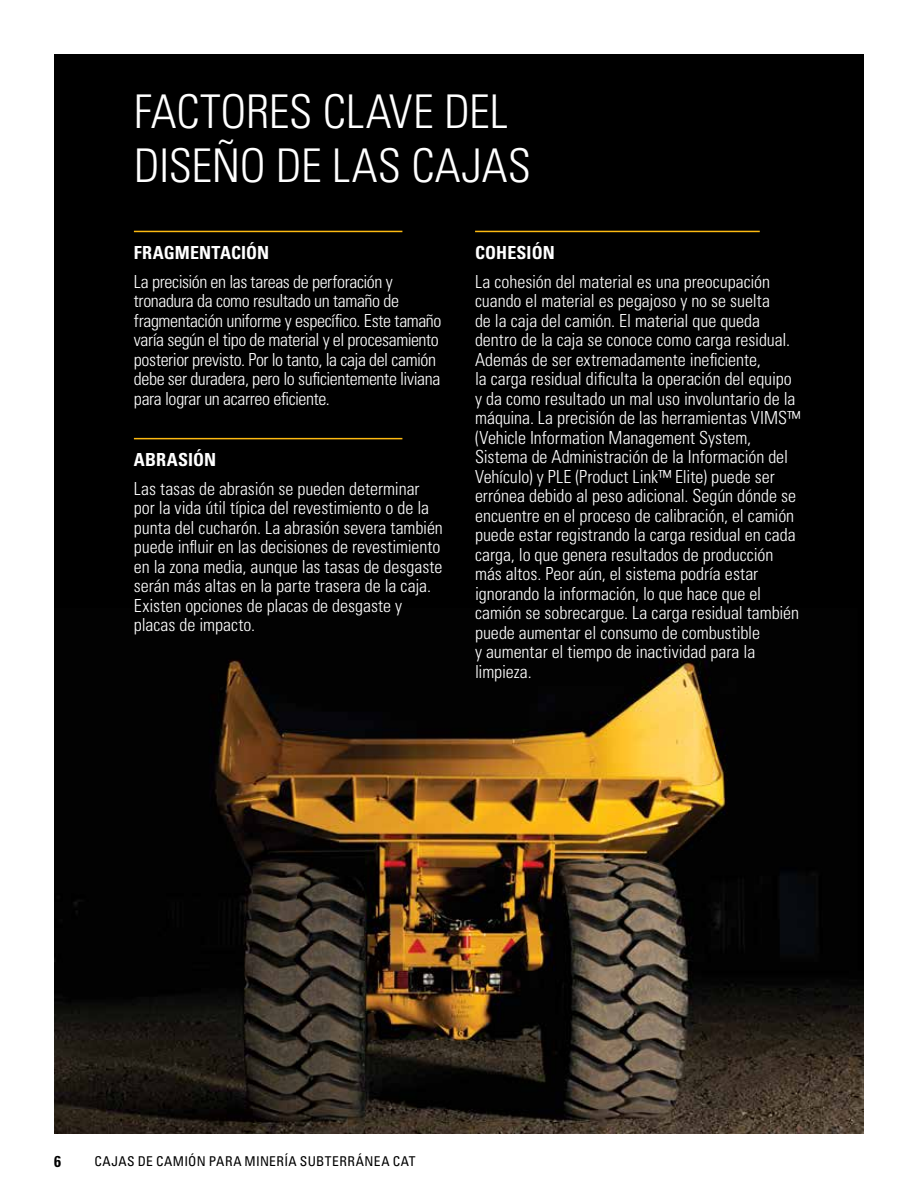
<style>
.page{position:relative;width:918px;height:1188px;background:#fff}
.page>*{position:absolute;margin:0;border:0;box-sizing:border-box;transform-origin:0 0}
.t1{font:300 condensed 46.5px/53.7px "Univers LT Std";letter-spacing:-.005em;color:#fff}
.t2{font:300 condensed 18px/19.5px "Univers LT Std";letter-spacing:-.005em;color:#fff}
.t3{font:700 condensed 18px "Univers LT Std";color:#fff}
.t4{font:700 condensed 15.75px "Univers LT Std";color:#000}
.t5{font:condensed 13.5px "Univers LT Std";letter-spacing:.035em;color:#000}
</style>
<div class="page">
<div style="left:54px;top:54px;width:810px;height:1080px;background:#000"></div>
<img style="left:54px;top:660px;width:810px;height:474px">
<hr style="left:475px;top:231px;width:285px;height:1px;background:#fdba12">
<hr style="left:134px;top:438px;width:268px;height:1px;background:#fdba12">
<hr style="left:134px;top:231px;width:268px;height:1px;background:#fdba12">
<h1 class="t1" style="left:134px;top:85px;width:399px">FACTORES CLAVE DEL<br>DISEÑO DE LAS CAJAS</h1>
<p class="t3" style="left:134px;top:242px;width:137px">FRAGMENTACIÓN</p>
<p class="t2" style="left:134px;top:272px;width:309px">La precisión en las tareas de perforación y tronadura da como resultado un tamaño de fragmentación uniforme y específico. Este tamaño varía según el tipo de material y el procesamiento posterior previsto. Por lo tanto, la caja del camión debe ser duradera, pero lo suficientemente liviana para lograr un acarreo eficiente.</p>
<p class="t3" style="left:134px;top:449px;width:84px">ABRASIÓN</p>
<p class="t2" style="left:134px;top:479px;width:311px">Las tasas de abrasión se pueden determinar por la vida útil típica del revestimiento o de la punta del cucharón. La abrasión severa también puede influir en las decisiones de revestimiento en la zona media, aunque las tasas de desgaste serán más altas en la parte trasera de la caja.<br>Existen opciones de placas de desgaste y placas de impacto.</p>
<p class="t3" style="left:475px;top:242px;width:81px">COHESIÓN</p>
<p class="t2" style="left:475px;top:272px;width:327px">La cohesión del material es una preocupación cuando el material es pegajoso y no se suelta<br>de la caja del camión. El material que queda dentro de la caja se conoce como carga residual.<br>Además de ser extremadamente ineficiente,<br>la carga residual dificulta la operación del equipo y da como resultado un mal uso involuntario de la máquina. La precisión de las herramientas VIMS™ (Vehicle Information Management System, Sistema de Administración de la Información del Vehículo) y PLE (Product Link™ Elite) puede ser errónea debido al peso adicional. Según dónde se encuentre en el proceso de calibración, el camión puede estar registrando la carga residual en cada carga, lo que genera resultados de producción más altos. Peor aún, el sistema podría estar ignorando la información, lo que hace que el camión se sobrecargue. La carga residual también puede aumentar el consumo de combustible<br>y aumentar el tiempo de inactividad para la limpieza.</p>
<p class="t4" style="left:54px;top:1151px;width:8px">6</p>
<p class="t5" style="left:94px;top:1153px;width:323px">CAJAS DE CAMIÓN PARA MINERÍA SUBTERRÁNEA CAT</p>
</div>
